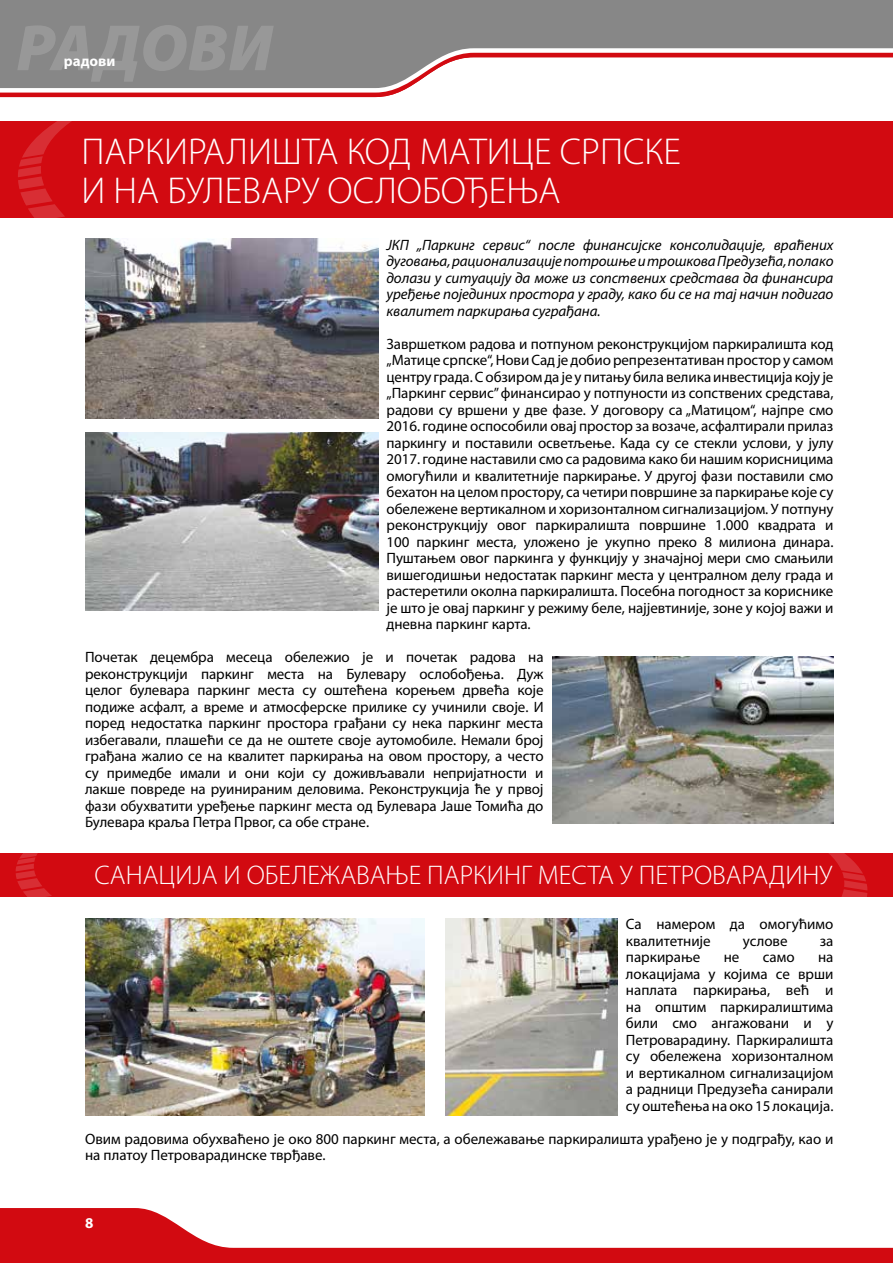
<style>
.page{position:relative;width:893px;height:1263px;background:#fff}
.page>*{position:absolute;margin:0;border:0;box-sizing:border-box;transform-origin:0 0}
.t1{font:300 37.5px/39px "Myriad Pro";color:#fff}
.t2{font:300 27px "Myriad Pro";color:#fff}
.t3{font:15px/16.5px "Myriad Pro";color:#000;text-align:justify}
.t4{font:italic 15px/16.5px "Myriad Pro";letter-spacing:-.005em;color:#000;text-align:justify}
.t5{font:700 15px "Myriad Pro";color:#fff}
</style>
<div class="page">
<div style="left:0;top:122px;width:893px;height:96px;background:#d20a11"></div>
<svg style="left:18px;top:97px;width:279px;height:121px"></svg>
<svg style="left:0;top:1208px;width:893px;height:55px"></svg>
<img style="left:446px;top:918px;width:171px;height:197px">
<img style="left:85px;top:918px;width:340px;height:197px">
<img style="left:552px;top:656px;width:281px;height:168px">
<img style="left:85px;top:432px;width:293px;height:178px">
<div style="left:0;top:853px;width:893px;height:44px;background:#d20a11"></div>
<svg style="left:828px;top:853px;width:39px;height:44px"></svg>
<img style="left:16px;top:853px;width:221px;height:115px">
<svg style="left:0;top:95px;width:391px;height:2px"></svg>
<svg style="left:0;top:0;width:893px;height:95px"></svg>
<img style="left:85px;top:238px;width:293px;height:180px">
<p class="t5" style="left:64px;top:51px;width:53px">радови</p>
<h1 class="t1" style="left:81px;top:132px;width:601px">ПАРКИРАЛИШТА КОД МАТИЦЕ СРПСКЕ<br>И НА БУЛЕВАРУ ОСЛОБОЂЕЊА</h1>
<p class="t4" style="left:387px;top:236px;width:448px">ЈКП „Паркинг сервис“ после финансијске консолидације, враћених дуговања, рационализације потрошње и трошкова Предузећа, полако долази у ситуацију да може из сопствених средстава да финансира уређење појединих простора у граду, како би се на тај начин подигао квалитет паркирања суграђана.</p>
<p class="t3" style="left:387px;top:335px;width:448px">Завршетком радова и потпуном реконструкцијом паркиралишта код „Матице српске“, Нови Сад је добио репрезентативан простор у самом центру града. С обзиром да је у питању била велика инвестиција коју је „Паркинг сервис” финансирао у потпуности из сопствених средстава, радови су вршени у две фазе. У договору са „Матицом“, најпре смо 2016. године оспособили овај простор за возаче, асфалтирали прилаз паркингу и поставили осветљење. Када су се стекли услови, у јулу 2017. године наставили смо са радовима како би нашим корисницима омогућили и квалитетније паркирање. У другој фази поставили смо бехатон на целом простору, са четири површине за паркирање које су обележене вертикалном и хоризонталном сигнализацијом. У потпуну реконструкцију овог паркиралишта површине 1.000 квадрата и 100 паркинг места, уложено је укупно преко 8 милиона динара.<br>Пуштањем овог паркинга у функцију у значајној мери смо смањили вишегодишњи недостатак паркинг места у централном делу града и растеретили околна паркиралишта. Посебна погодност за кориснике је што је овај паркинг у режиму беле, најјевтиније, зоне у којој важи и дневна паркинг карта.</p>
<p class="t3" style="left:85px;top:649px;width:460px">Почетак децембра месеца обележио је и почетак радова на реконструкцији паркинг места на Булевару ослобођења. Дуж целог булевара паркинг места су оштећена корењем дрвећа које подиже асфалт, а време и атмосферске прилике су учинили своје. И поред недостатка паркинг простора грађани су нека паркинг места избегавали, плашећи се да не оштете своје аутомобиле. Немали број грађана жалио се на квалитет паркирања на овом простору, а често су примедбе имали и они који су доживљавали непријатности и лакше повреде на руинираним деловима. Реконструкција ће у првој фази обухватити уређење паркинг места од Булевара Јаше Томића до Булевара краља Петра Првог, са обе стране.</p>
<h2 class="t2" style="left:94px;top:860px;width:739px">САНАЦИЈА И ОБЕЛЕЖАВАЊЕ ПАРКИНГ МЕСТА У ПЕТРОВАРАДИНУ</h2>
<p class="t3" style="left:626px;top:916px;width:209px">Са намером да омогућимо квалитетније</p>
<p class="t3" style="left:743px;top:932px;width:46px">услове</p>
<p class="t3" style="left:820px;top:932px;width:15px">за</p>
<p class="t3" style="left:626px;top:949px;width:209px;text-indent:192px">на локацијама у којима се врши наплата паркирања, већ и на општим паркиралиштима били смо ангажовани и у Петроварадину. Паркиралишта су обележена хоризонталном и вертикалном сигнализацијом а радници Предузећа санирали су оштећења на око 15 локација.</p>
<p class="t3" style="left:85px;top:1130px;width:750px">Овим радовима обухваћено је око 800 паркинг места, а обележавање паркиралишта урађено је у подграђу, као и на платоу Петроварадинске тврђаве.</p>
<p class="t3" style="left:626px;top:949px;width:76px">паркирање</p>
<p class="t3" style="left:724px;top:949px;width:17px">не</p>
<p class="t3" style="left:763px;top:949px;width:33px">само</p>
<p class="t5" style="left:85px;top:1213px;width:10px">8</p>
</div>
